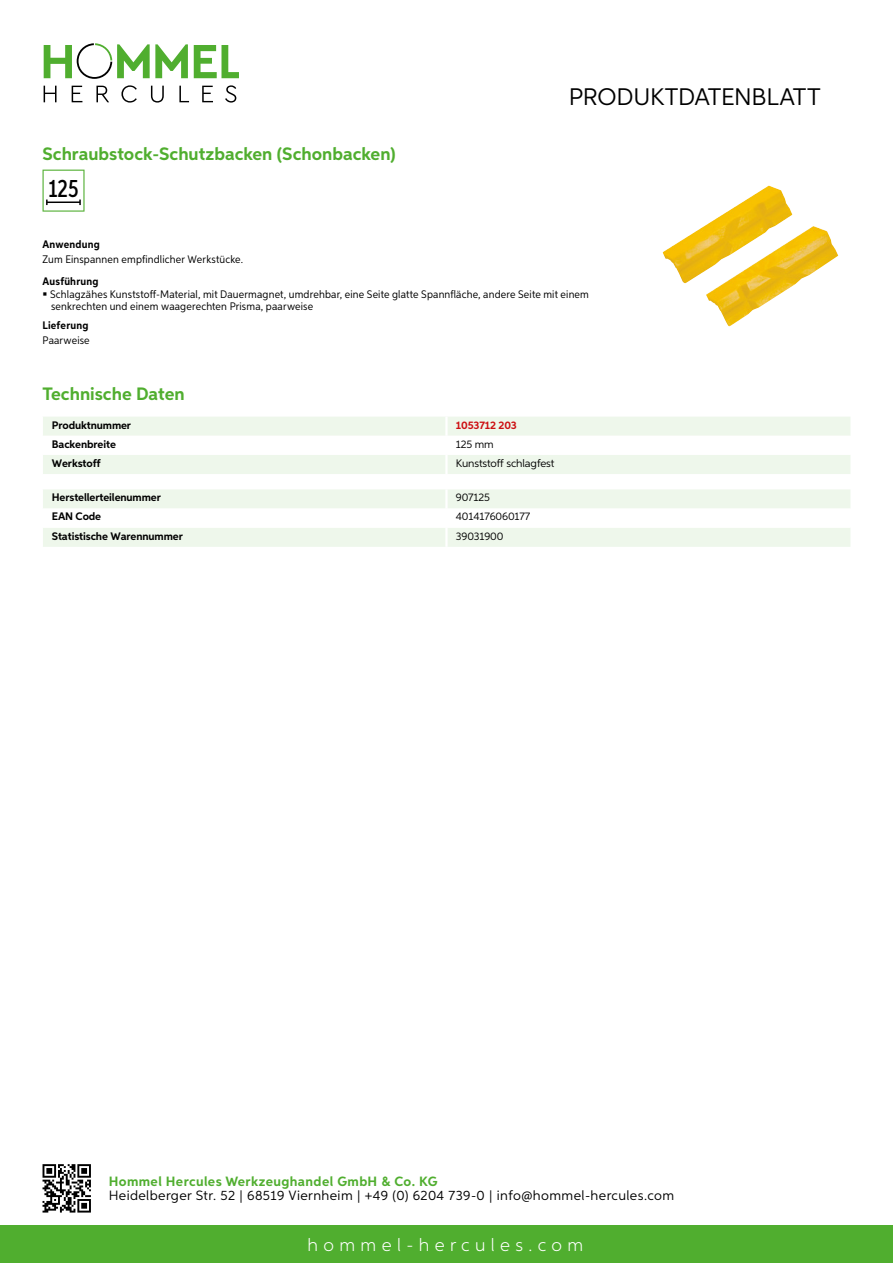
<style>
.page{position:relative;width:893px;height:1263px;background:#fff}
.page>*{position:absolute;margin:0;border:0;box-sizing:border-box;transform-origin:0 0}
.t1{font:500 25.2px "Aspira XX Nar";color:#000}
.t2{font:24px "Aspira";letter-spacing:-.01em;color:#000}
.t3{font:700 18px "Aspira";color:#50ae2f}
.t4{font:300 18px "Aspira";letter-spacing:.3em;color:#fff}
.t5{font:13.5px "Aspira";letter-spacing:.03em;color:#000}
.t6{font:700 13.5px "Aspira";letter-spacing:.03em;color:#50ae2f}
.t7{font:10.95px/12px "Aspira Nar";letter-spacing:.015em;color:#000}
.t8{font:700 10.95px "Aspira";letter-spacing:-.01em;color:#000}
.t9{font:10.95px "Aspira";letter-spacing:-.01em;color:#000}
.t10{font:700 10.95px "Aspira Nar";letter-spacing:.02em;color:#000}
.t11{font:700 10.95px "Aspira";letter-spacing:-.01em;color:#cd1013}
</style>
<div class="page">
<div style="left:0;top:1226px;width:893px;height:37px;background:#50ae2f"></div>
<svg style="left:43px;top:1164px;width:48px;height:48px"></svg>
<svg style="left:194px;top:45px;width:45px;height:33px"></svg>
<svg style="left:44px;top:43px;width:144px;height:36px"></svg>
<svg style="left:44px;top:86px;width:13px;height:16px"></svg>
<svg style="left:72px;top:86px;width:10px;height:16px"></svg>
<svg style="left:96px;top:86px;width:13px;height:16px"></svg>
<svg style="left:121px;top:85px;width:16px;height:18px"></svg>
<svg style="left:151px;top:86px;width:13px;height:17px"></svg>
<svg style="left:179px;top:86px;width:10px;height:16px"></svg>
<svg style="left:202px;top:86px;width:11px;height:16px"></svg>
<svg style="left:225px;top:85px;width:11px;height:18px"></svg>
<svg style="left:43px;top:417px;width:807px;height:57px"></svg>
<hr style="left:445px;top:455px;width:3px;height:19px;background:#fff">
<svg style="left:43px;top:489px;width:807px;height:58px"></svg>
<hr style="left:445px;top:528px;width:3px;height:19px;background:#fff">
<svg style="left:43px;top:170px;width:42px;height:42px"></svg>
<img style="left:662px;top:186px;width:176px;height:140px">
<h3 class="t3" style="left:43px;top:142px;width:355px">Schraubstock-Schutzbacken (Schonbacken)</h3>
<h1 class="t1" style="left:49px;top:173px;width:31px">125</h1>
<h2 class="t2" style="left:569px;top:82px;width:253px">Produktdatenblatt</h2>
<p class="t10" style="left:43px;top:237px;width:59px">Anwendung</p>
<p class="t7" style="left:43px;top:253px;width:202px">Zum Einspannen empfindlicher Werkstücke.</p>
<p class="t10" style="left:43px;top:274px;width:58px">Ausführung</p>
<p class="t7" style="left:50px;top:288px;width:540px">Schlagzähes Kunststoff-Material, mit Dauermagnet, umdrehbar, eine Seite glatte Spannfläche, andere Seite mit einem senkrechten und einem waagerechten Prisma, paarweise</p>
<p class="t10" style="left:43px;top:318px;width:47px">Lieferung</p>
<p class="t7" style="left:43px;top:334px;width:49px">Paarweise</p>
<h3 class="t3" style="left:43px;top:382px;width:144px">Technische Daten</h3>
<p class="t8" style="left:52px;top:418px;width:81px">Produktnummer</p>
<p class="t11" style="left:456px;top:418px;width:62px">1053712 203</p>
<p class="t8" style="left:52px;top:437px;width:66px">Backenbreite</p>
<p class="t9" style="left:456px;top:437px;width:39px">125 mm</p>
<p class="t8" style="left:52px;top:456px;width:50px">Werkstoff</p>
<p class="t9" style="left:456px;top:456px;width:100px">Kunststoff schlagfest</p>
<p class="t8" style="left:52px;top:491px;width:111px">Herstellerteilenummer</p>
<p class="t9" style="left:456px;top:491px;width:36px">907125</p>
<p class="t8" style="left:52px;top:510px;width:51px">EAN Code</p>
<p class="t9" style="left:456px;top:510px;width:76px">4014176060177</p>
<p class="t8" style="left:52px;top:529px;width:132px">Statistische Warennummer</p>
<p class="t9" style="left:456px;top:529px;width:49px">39031900</p>
<p class="t6" style="left:109px;top:1172px;width:330px">Hommel Hercules Werkzeughandel GmbH &amp; Co. KG</p>
<p class="t5" style="left:109px;top:1187px;width:567px">Heidelberger Str. 52 | 68519 Viernheim | +49 (0) 6204 739-0 | info@hommel-hercules.com</p>
<h3 class="t4" style="left:307px;top:1234px;width:277px">hommel-hercules.com</h3>
</div>
